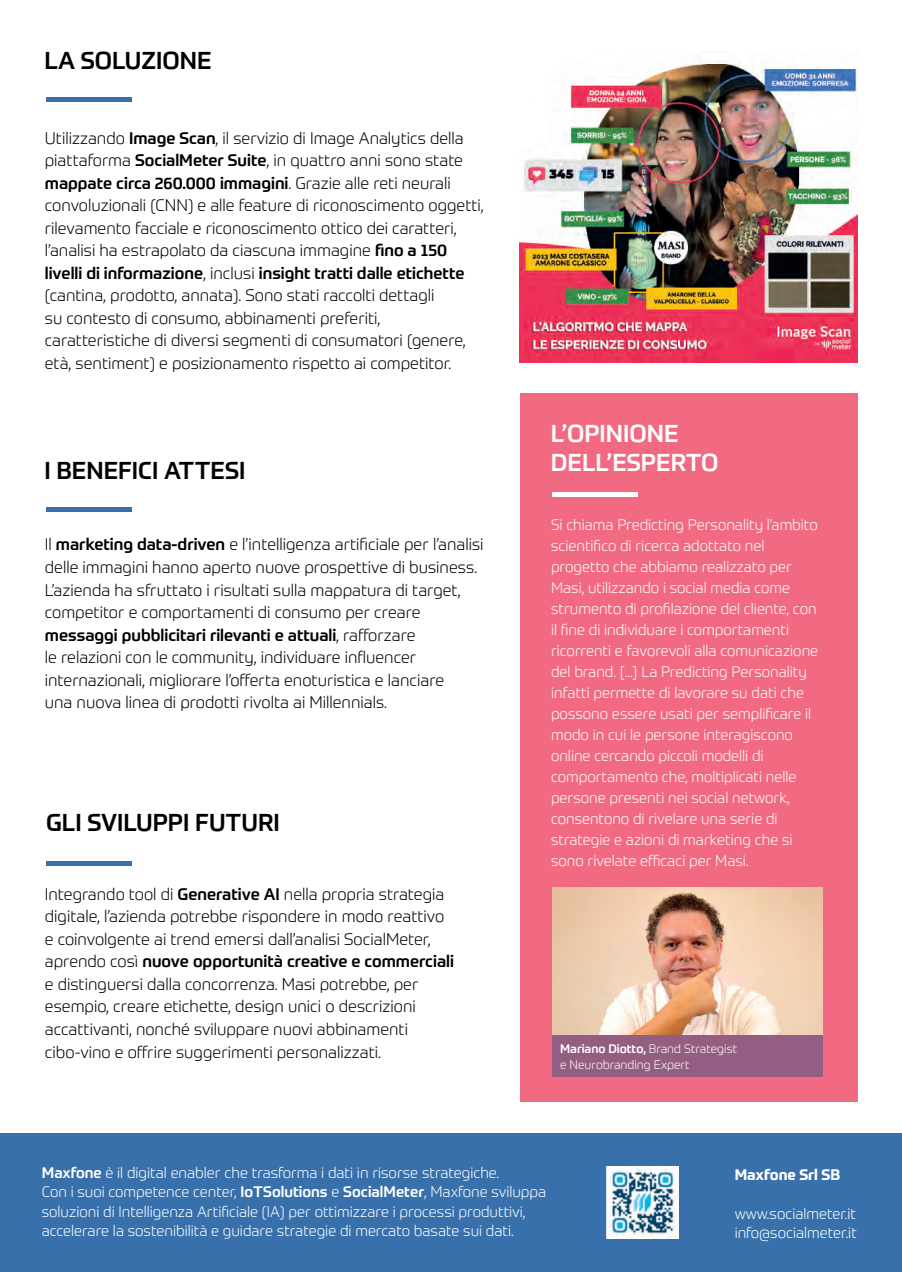
<style>
.page{position:relative;width:902px;height:1272px;background:#fff}
.page>*{position:absolute;margin:0;border:0;box-sizing:border-box;transform-origin:0 0}
.t1{font:500 24px "Prometo";color:#000001}
.t2{font:500 24px/28.5px "Prometo";color:#fff}
.t3{font:300 16.5px/22.5px "Prometo";color:#000001}
.t4{font:300 15px/21px "Prometo";color:#fff}
.t5{font:700 15px "Prometo";color:#fff}
.t6{font:300 12.15px/15.8px "Prometo";color:#fff}
.s1{font-weight:500}
</style>
<div class="page">
<div style="left:519px;top:394px;width:338px;height:708px;background:#f16a81"></div>
<img style="left:552px;top:887px;width:270px;height:148px">
<hr style="left:46px;top:97px;width:86px;height:4px;background:#3870ac">
<div style="left:46px;top:507px;width:86px;height:5px;background:#3870ac"></div>
<div style="left:552px;top:492px;width:86px;height:5px;background:#fff"></div>
<div style="left:46px;top:860px;width:86px;height:5px;background:#3870ac"></div>
<img style="left:519px;top:59px;width:338px;height:303px">
<div style="left:552px;top:1035px;width:270px;height:42px;background:#945d82"></div>
<div style="left:0;top:1133px;width:901px;height:138px;background:#3870ac"></div>
<img style="left:606px;top:1166px;width:72px;height:72px">
<h1 class="t1" style="left:44px;top:46px;width:169px">LA SOLUZIONE</h1>
<p class="t3" style="left:45px;top:126px;width:440px">Utilizzando <span class="s1">Image Scan</span>, il servizio di Image Analytics della piattaforma <span class="s1">SocialMeter Suite</span>, in quattro anni sono state <span class="s1">mappate circa 260.000 immagini</span>. Grazie alle reti neurali convoluzionali (CNN) e alle feature di riconoscimento oggetti, rilevamento facciale e riconoscimento ottico dei caratteri, l’analisi ha estrapolato da ciascuna immagine <span class="s1">fino a 150 livelli di informazione</span>, inclusi <span class="s1">insight tratti dalle etichette </span>(cantina, prodotto, annata). Sono stati raccolti dettagli<br>su contesto di consumo, abbinamenti preferiti, caratteristiche di diversi segmenti di consumatori (genere, età, sentiment) e posizionamento rispetto ai competitor.</p>
<h1 class="t1" style="left:44px;top:456px;width:202px">I BENEFICI ATTESI</h1>
<p class="t3" style="left:45px;top:533px;width:440px">Il <span class="s1">marketing data-driven</span> e l’intelligenza artificiale per l’analisi delle immagini hanno aperto nuove prospettive di business.<br>L’azienda ha sfruttato i risultati sulla mappatura di target, competitor e comportamenti di consumo per creare <span class="s1">messaggi pubblicitari rilevanti e attuali</span>, rafforzare<br>le relazioni con le community, individuare influencer internazionali, migliorare l’offerta enoturistica e lanciare<br>una nuova linea di prodotti rivolta ai Millennials.</p>
<h1 class="t1" style="left:46px;top:808px;width:235px">GLI SVILUPPI FUTURI</h1>
<p class="t3" style="left:45px;top:882px;width:410px">Integrando tool di <span class="s1">Generative AI</span> nella propria strategia digitale, l’azienda potrebbe rispondere in modo reattivo e coinvolgente ai trend emersi dall’analisi SocialMeter, aprendo così <span class="s1">nuove opportunità creative e commerciali </span>e distinguersi dalla concorrenza. Masi potrebbe, per esempio, creare etichette, design unici o descrizioni accattivanti, nonché sviluppare nuovi abbinamenti cibo-vino e offrire suggerimenti personalizzati.</p>
<h1 class="t2" style="left:550px;top:419px;width:169px">L’OPINIONE<br>DELL’ESPERTO</h1>
<p class="t4" style="left:551px;top:513px;width:268px">Si chiama Predicting Personality l’ambito scientifico di ricerca adottato nel progetto che abbiamo realizzato per Masi, utilizzando i social media come strumento di profilazione del cliente, con il fine di individuare i comportamenti ricorrenti e favorevoli alla comunicazione del brand. [...] La Predicting Personality infatti permette di lavorare su dati che possono essere usati per semplificare il modo in cui le persone interagiscono online cercando piccoli modelli di comportamento che, moltiplicati nelle persone presenti nei social network, consentono di rivelare una serie di strategie e azioni di marketing che si sono rivelate efficaci per Masi.</p>
<p class="t6" style="left:560px;top:1040px;width:178px"><span class="s1">Mariano Diotto,</span> Brand Strategist e Neurobranding Expert</p>
<p class="t4" style="left:42px;top:1162px;width:506px;line-height:19.5px"><span class="s1">Maxfone</span> è il digital enabler che trasforma i dati in risorse strategiche.<br>Con i suoi competence center, <span class="s1">IoTSolutions</span> e <span class="s1">SocialMeter</span>, Maxfone sviluppa soluzioni di Intelligenza Artificiale (IA) per ottimizzare i processi produttivi, accelerare la sostenibilità e guidare strategie di mercato basate sui dati.</p>
<p class="t5" style="left:734px;top:1165px;width:107px">Maxfone Srl SB</p>
<p class="t4" style="left:734px;top:1203px;width:124px;line-height:19.5px">www.socialmeter.it info@socialmeter.it</p>
</div>
